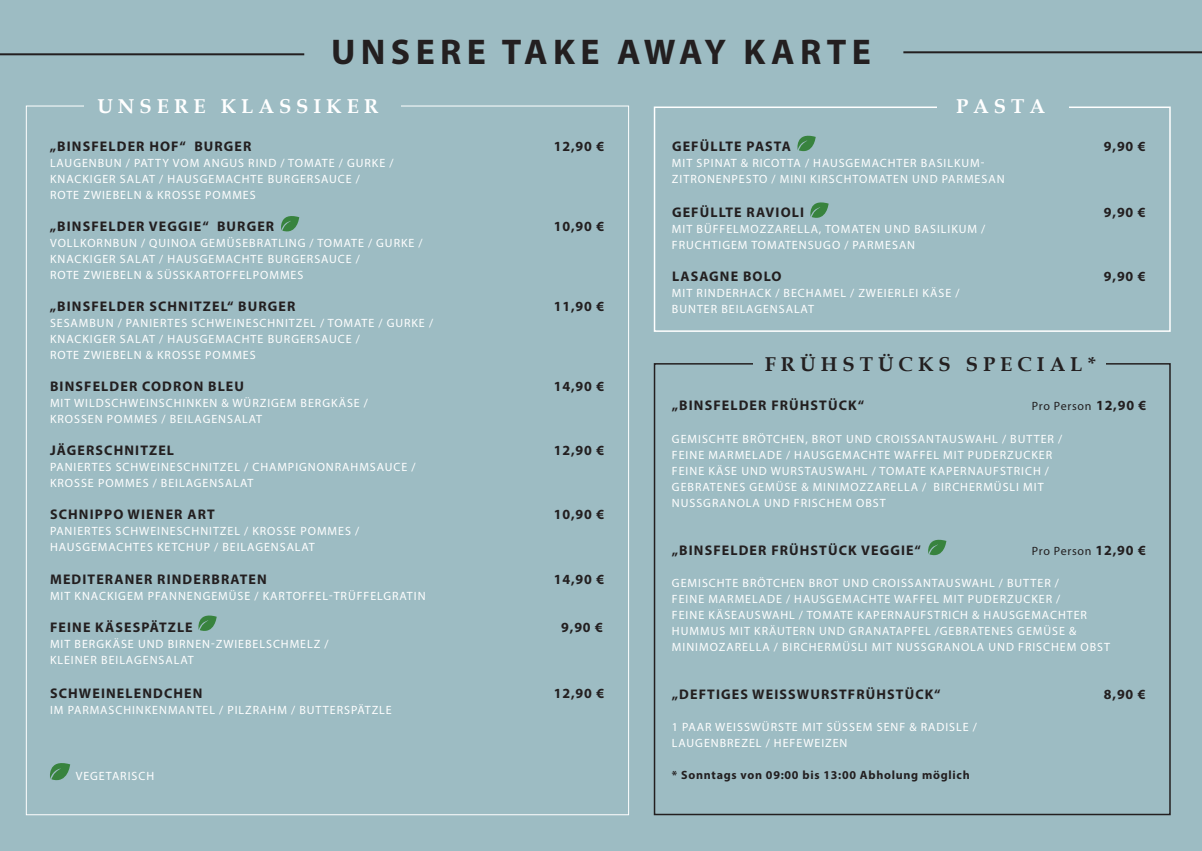
<style>
.page{position:relative;width:1202px;height:851px;background:#fff}
.page>*{position:absolute;margin:0;border:0;box-sizing:border-box;transform-origin:0 0}
.t1{font:700 35.8px "Myriad Pro";letter-spacing:.15em;color:#231f20}
.t2{font:700 20px "Book Antiqua";letter-spacing:.25em;color:#fff}
.t3{font:700 20px "Book Antiqua";letter-spacing:.25em;color:#231f20}
.t4{font:700 14px "Myriad Pro";letter-spacing:.08em;color:#231f20}
.t5{font:12px/16px "Myriad Pro";letter-spacing:.08em;color:#fff}
.t6{font:700 12px "Myriad Pro";letter-spacing:.06em;color:#231f20}
.t7{font:12px "Myriad Pro";letter-spacing:.06em;color:#231f20}
.s1{font-weight:700;font-size:14px}
</style>
<div class="page">
<div style="left:0;top:0;width:1202px;height:850px;background:#9dbcc3"></div>
<hr style="left:0;top:53px;width:304px;height:2px;background:#231f20">
<hr style="left:903px;top:51px;width:299px;height:2px;background:#231f20">
<svg style="left:198px;top:615px;width:19px;height:16px"></svg>
<svg style="left:50px;top:763px;width:20px;height:18px"></svg>
<svg style="left:281px;top:216px;width:18px;height:16px"></svg>
<svg style="left:797px;top:135px;width:19px;height:17px"></svg>
<svg style="left:810px;top:202px;width:19px;height:16px"></svg>
<svg style="left:928px;top:539px;width:18px;height:17px"></svg>
<div style="left:654px;top:363px;width:517px;height:452px;border:2px solid #231f20"></div>
<div style="left:654px;top:106px;width:517px;height:226px;border:2px solid #fff"></div>
<div style="left:753px;top:348px;width:353px;height:36px;background:#9dbcc3"></div>
<div style="left:937px;top:79px;width:132px;height:55px;background:#9dbcc3"></div>
<h1 class="t1" style="left:331px;top:29px;width:541px">UNSERE TAKE AWAY KARTE</h1>
<h2 class="t2" style="left:97px;top:92px;width:283px">UNSERE KLASSIKER</h2>
<h2 class="t2" style="left:956px;top:92px;width:90px">PASTA</h2>
<p class="t4" style="left:50px;top:137px;width:203px">„BINSFELDER HOF“ BURGER</p>
<p class="t4" style="left:554px;top:137px;width:52px">12,90 €</p>
<p class="t5" style="left:50px;top:155px;width:345px">LAUGENBUN / PATTY VOM ANGUS RIND / TOMATE / GURKE /<br>KNACKIGER SALAT / HAUSGEMACHTE BURGERSAUCE /<br>ROTE ZWIEBELN &amp; KROSSE POMMES</p>
<p class="t4" style="left:50px;top:217px;width:226px">„BINSFELDER VEGGIE“ BURGER</p>
<p class="t4" style="left:554px;top:217px;width:52px">10,90 €</p>
<p class="t5" style="left:50px;top:235px;width:374px">VOLLKORNBUN / QUINOA GEMÜSEBRATLING / TOMATE / GURKE /<br>KNACKIGER SALAT / HAUSGEMACHTE BURGERSAUCE /<br>ROTE ZWIEBELN &amp; SÜSSKARTOFFELPOMMES</p>
<p class="t4" style="left:50px;top:297px;width:247px">„BINSFELDER SCHNITZEL“ BURGER</p>
<p class="t4" style="left:554px;top:297px;width:52px">11,90 €</p>
<p class="t5" style="left:50px;top:315px;width:385px">SESAMBUN / PANIERTES SCHWEINESCHNITZEL / TOMATE / GURKE /<br>KNACKIGER SALAT / HAUSGEMACHTE BURGERSAUCE /<br>ROTE ZWIEBELN &amp; KROSSE POMMES</p>
<p class="t4" style="left:50px;top:377px;width:196px">BINSFELDER CODRON BLEU</p>
<p class="t4" style="left:554px;top:377px;width:52px">14,90 €</p>
<p class="t5" style="left:50px;top:395px;width:319px">MIT WILDSCHWEINSCHINKEN &amp; WÜRZIGEM BERGKÄSE /<br>KROSSEN POMMES / BEILAGENSALAT</p>
<p class="t4" style="left:50px;top:441px;width:126px">JÄGERSCHNITZEL</p>
<p class="t4" style="left:554px;top:441px;width:52px">12,90 €</p>
<p class="t5" style="left:50px;top:459px;width:367px">PANIERTES SCHWEINESCHNITZEL / CHAMPIGNONRAHMSAUCE /<br>KROSSE POMMES / BEILAGENSALAT</p>
<p class="t4" style="left:50px;top:505px;width:166px">SCHNIPPO WIENER ART</p>
<p class="t4" style="left:554px;top:505px;width:52px">10,90 €</p>
<p class="t5" style="left:50px;top:523px;width:311px">PANIERTES SCHWEINESCHNITZEL / KROSSE POMMES /<br>HAUSGEMACHTES KETCHUP / BEILAGENSALAT</p>
<p class="t4" style="left:50px;top:569px;width:218px">MEDITERANER RINDERBRATEN</p>
<p class="t4" style="left:554px;top:569px;width:52px">14,90 €</p>
<p class="t5" style="left:50px;top:587px;width:377px">MIT KNACKIGEM PFANNENGEMÜSE / KARTOFFEL-TRÜFFELGRATIN</p>
<p class="t4" style="left:50px;top:617px;width:144px">FEINE KÄSESPÄTZLE</p>
<p class="t4" style="left:561px;top:617px;width:43px">9,90 €</p>
<p class="t5" style="left:50px;top:635px;width:280px">MIT BERGKÄSE UND BIRNEN-ZWIEBELSCHMELZ /<br>KLEINER BEILAGENSALAT</p>
<p class="t4" style="left:50px;top:683px;width:154px">SCHWEINELENDCHEN</p>
<p class="t4" style="left:554px;top:683px;width:52px">12,90 €</p>
<p class="t5" style="left:50px;top:701px;width:343px">IM PARMASCHINKENMANTEL / PILZRAHM / BUTTERSPÄTZLE</p>
<p class="t5" style="left:76px;top:767px;width:80px">VEGETARISCH</p>
<p class="t4" style="left:672px;top:137px;width:120px">GEFÜLLTE PASTA</p>
<p class="t4" style="left:1104px;top:137px;width:43px">9,90 €</p>
<p class="t5" style="left:672px;top:155px;width:334px">MIT SPINAT &amp; RICOTTA / HAUSGEMACHTER BASILKUM-<br>ZITRONENPESTO / MINI KIRSCHTOMATEN UND PARMESAN</p>
<p class="t4" style="left:672px;top:203px;width:134px">GEFÜLLTE RAVIOLI</p>
<p class="t4" style="left:1104px;top:203px;width:43px">9,90 €</p>
<p class="t5" style="left:672px;top:221px;width:315px">MIT BÜFFELMOZZARELLA, TOMATEN UND BASILIKUM /<br>FRUCHTIGEM TOMATENSUGO / PARMESAN</p>
<p class="t4" style="left:672px;top:267px;width:111px">LASAGNE BOLO</p>
<p class="t4" style="left:1104px;top:267px;width:43px">9,90 €</p>
<p class="t5" style="left:672px;top:285px;width:289px">MIT RINDERHACK / BECHAMEL / ZWEIERLEI KÄSE /<br>BUNTER BEILAGENSALAT</p>
<h2 class="t3" style="left:765px;top:351px;width:333px">FRÜHSTÜCKS SPECIAL*</h2>
<p class="t4" style="left:672px;top:396px;width:194px">„BINSFELDER FRÜHSTÜCK“</p>
<p class="t7" style="left:1032px;top:399px;width:116px">Pro Person <span class="s1">12,90 €</span></p>
<p class="t5" style="left:672px;top:430px;width:392px">GEMISCHTE BRÖTCHEN, BROT UND CROISSANTAUSWAHL / BUTTER / FEINE MARMELADE / HAUSGEMACHTE WAFFEL MIT PUDERZUCKER FEINE KÄSE UND WURSTAUSWAHL / TOMATE KAPERNAUFSTRICH / GEBRATENES GEMÜSE &amp; MINIMOZZARELLA / BIRCHERMÜSLI MIT NUSSGRANOLA UND FRISCHEM OBST</p>
<p class="t4" style="left:672px;top:540px;width:251px">„BINSFELDER FRÜHSTÜCK VEGGIE“</p>
<p class="t7" style="left:1032px;top:543px;width:115px">Pro Person <span class="s1">12,90 €</span></p>
<p class="t5" style="left:672px;top:574px;width:440px">GEMISCHTE BRÖTCHEN BROT UND CROISSANTAUSWAHL / BUTTER /<br>FEINE MARMELADE / HAUSGEMACHTE WAFFEL MIT PUDERZUCKER /<br>FEINE KÄSEAUSWAHL / TOMATE KAPERNAUFSTRICH &amp; HAUSGEMACHTER HUMMUS MIT KRÄUTERN UND GRANATAPFEL /GEBRATENES GEMÜSE &amp; MINIMOZARELLA / BIRCHERMÜSLI MIT NUSSGRANOLA UND FRISCHEM OBST</p>
<p class="t4" style="left:672px;top:684px;width:270px">„DEFTIGES WEISSWURSTFRÜHSTÜCK“</p>
<p class="t4" style="left:1104px;top:684px;width:43px">8,90 €</p>
<p class="t5" style="left:672px;top:718px;width:306px">1 PAAR WEISSWÜRSTE MIT SÜSSEM SENF &amp; RADISLE /<br>LAUGENBREZEL / HEFEWEIZEN</p>
<p class="t6" style="left:672px;top:766px;width:299px">* Sonntags von 09:00 bis 13:00 Abholung möglich</p>
</div>
